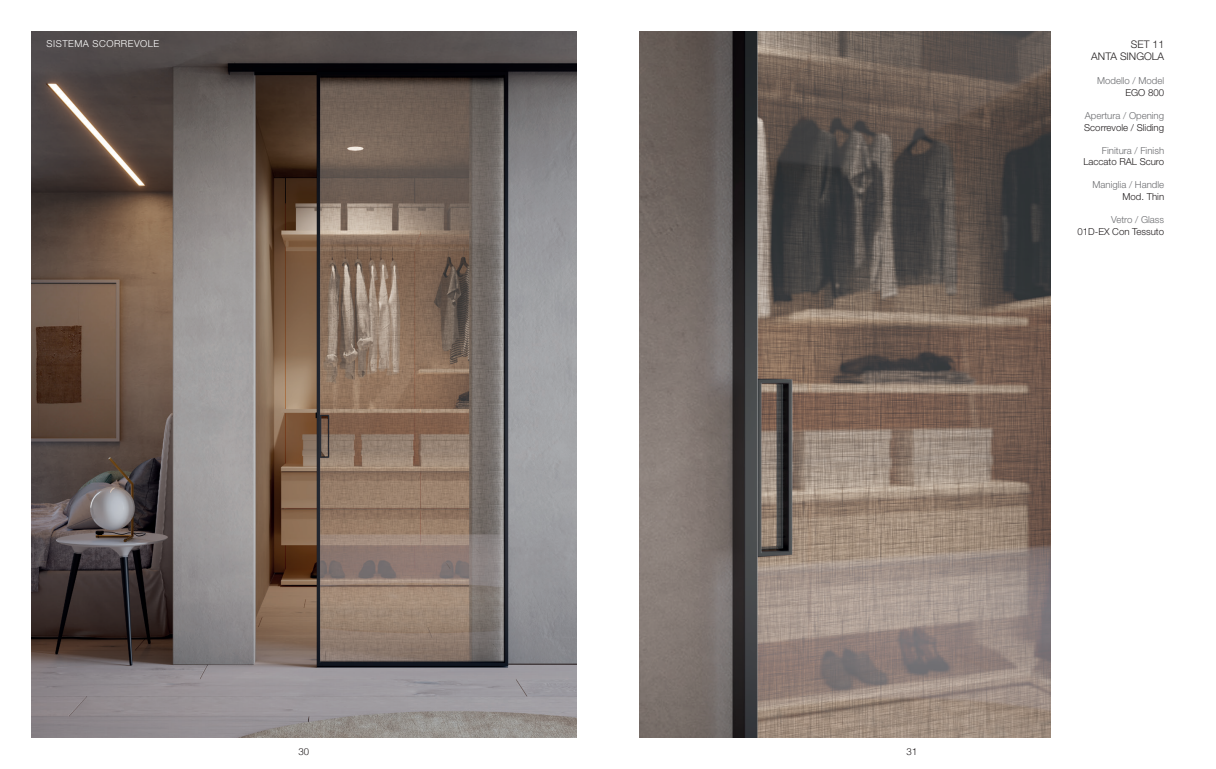
<style>
.page{position:relative;width:1216px;height:769px;background:#fff}
.page>*{position:absolute;margin:0;border:0;box-sizing:border-box;transform-origin:0 0}
.t1{font:300 10.5px/12.6px "Helvetica Neue LT Pro";color:#231f20;text-align:right}
.t2{font:300 9.62px "Helvetica Neue LT Pro";color:#6c6d70}
.t3{font:300 9.62px "Helvetica Neue LT Pro";color:#231f20}
.t4{font:300 9.62px "Helvetica Neue LT Pro";letter-spacing:.05em;color:#fff}
.t5{font:300 9.62px "Helvetica";color:#231f20}
</style>
<div class="page">
<img style="left:32px;top:32px;width:544px;height:705px">
<img style="left:639px;top:32px;width:411px;height:705px">
<p class="t4" style="left:47px;top:38px;width:114px">SISTEMA SCORREVOLE</p>
<p class="t1" style="left:1091px;top:37px;width:74px">SET 11<br>ANTA SINGOLA</p>
<p class="t2" style="left:1097px;top:75px;width:69px">Modello / Model</p>
<p class="t3" style="left:1125px;top:87px;width:40px">EGO 800</p>
<p class="t2" style="left:1084px;top:110px;width:81px">Apertura / Opening</p>
<p class="t3" style="left:1084px;top:121px;width:81px">Scorrevole / Sliding</p>
<p class="t2" style="left:1101px;top:144px;width:64px">Finitura / Finish</p>
<p class="t3" style="left:1083px;top:156px;width:82px">Laccato RAL Scuro</p>
<p class="t2" style="left:1092px;top:179px;width:73px">Maniglia / Handle</p>
<p class="t3" style="left:1122px;top:191px;width:43px">Mod. Thin</p>
<p class="t2" style="left:1111px;top:214px;width:54px">Vetro / Glass</p>
<p class="t3" style="left:1077px;top:225px;width:88px">01D-EX Con Tessuto</p>
<p class="t5" style="left:298px;top:743px;width:12px">30</p>
<p class="t5" style="left:906px;top:743px;width:12px">31</p>
</div>
